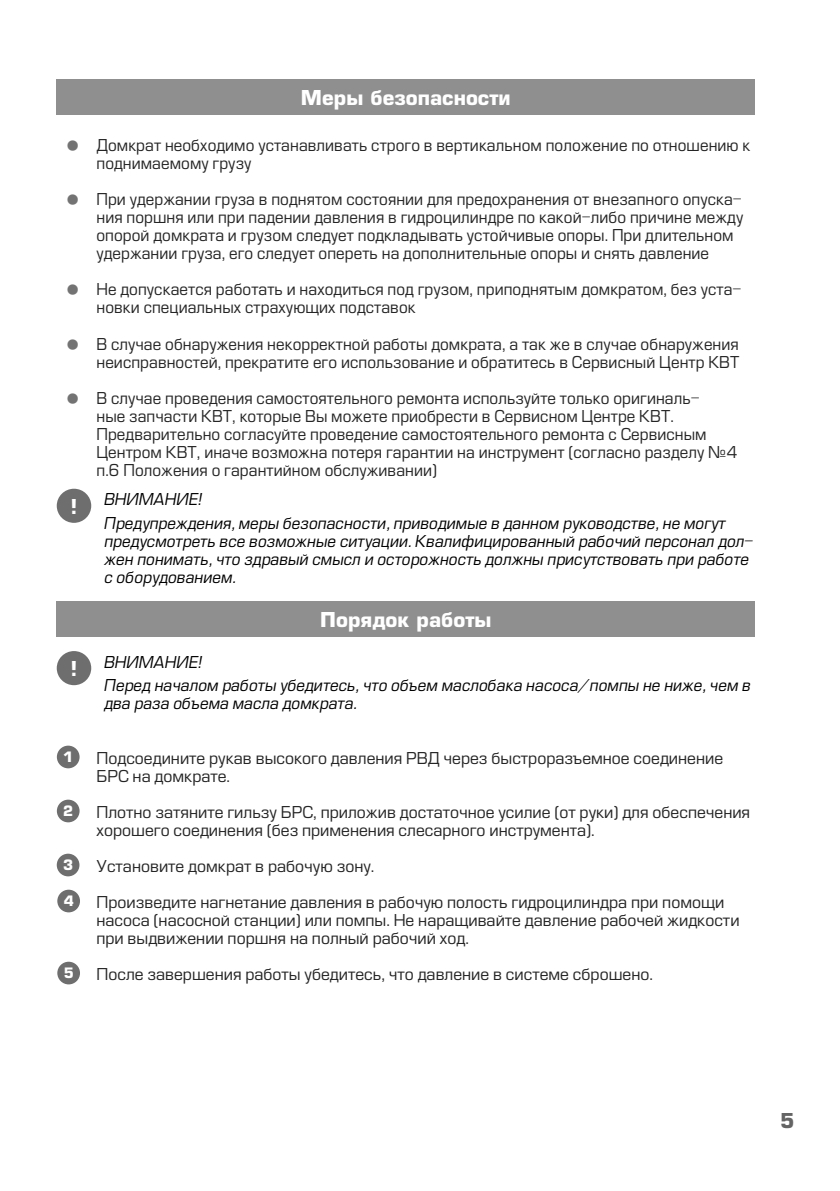
<style>
.page{position:relative;width:840px;height:1191px;background:#fff}
.page>*{position:absolute;margin:0;border:0;box-sizing:border-box;transform-origin:0 0}
.КВТ_Заголовок{font:700 20px "Europe";color:#fff}
.Основной{font:700 20px "Europe";color:#fff}
.t1{font:700 20px "Europe";color:#646464}
.КВТ_маркировочный_сп{font:16px/18px "Europe";letter-spacing:.005em;color:#252525}
.КВТ_маркировочный_сп-2{font:italic 16px/18px "Europe";letter-spacing:.005em;color:#000}
.Круг{font:700 14px "Europe";color:#fff}
.s1{font-size:48px;color:#737373}
</style>
<div class="page">
<div style="left:57px;top:79px;width:697px;height:36px;background:#8f8f8f"></div>
<div style="left:57px;top:489px;width:34px;height:34px;background:#6e6e6e;border-radius:50%"></div>
<div style="left:57px;top:651px;width:34px;height:34px;background:#6e6e6e;border-radius:50%"></div>
<div style="left:57px;top:601px;width:697px;height:36px;background:#8f8f8f"></div>
<div style="left:57px;top:745px;width:22px;height:23px;background:#6e6e6e;border-radius:50%"></div>
<div style="left:57px;top:799px;width:22px;height:23px;background:#6e6e6e;border-radius:50%"></div>
<div style="left:57px;top:853px;width:22px;height:23px;background:#6e6e6e;border-radius:50%"></div>
<div style="left:57px;top:889px;width:23px;height:23px;background:#6e6e6e;border-radius:50%"></div>
<div style="left:57px;top:961px;width:23px;height:23px;background:#6e6e6e;border-radius:50%"></div>
<p class="КВТ_Заголовок" style="left:301px;top:86px;width:211px">Меры безопасности</p>
<p class="КВТ_маркировочный_сп" style="left:96px;top:137px;width:655px;text-indent:-40px"><span class="s1">•</span> Домкрат необходимо устанавливать строго в вертикальном положение по отношению к поднимаемому грузу</p>
<p class="КВТ_маркировочный_сп" style="left:96px;top:191px;width:648px;text-indent:-40px"><span class="s1">•</span> При удержании груза в поднятом состоянии для предохранения от внезапного опуска&shy;ния поршня или при падении давления в гидроцилиндре по какой-либо причине между опорой домкрата и грузом следует подкладывать устойчивые опоры. При длительном удержании груза, его следует опереть на дополнительные опоры и снять давление</p>
<p class="КВТ_маркировочный_сп" style="left:96px;top:281px;width:646px;text-indent:-40px"><span class="s1">•</span> Не допускается работать и находиться под грузом, приподнятым домкратом, без уста&shy;новки специальных страхующих подставок</p>
<p class="КВТ_маркировочный_сп" style="left:57px;top:335px;width:683px;text-align:right"><span class="s1">•</span> В случае обнаружения некорректной работы домкрата, а так же в случае обнаружения неисправностей, прекратите его использование и обратитесь в Сервисный Центр КВТ</p>
<p class="КВТ_маркировочный_сп" style="left:96px;top:389px;width:642px;text-indent:-40px"><span class="s1">•</span> В случае проведения самостоятельного ремонта используйте только оригиналь-<br>ные запчасти КВТ, которые Вы можете приобрести в Сервисном Центре КВТ.<br>Предварительно согласуйте проведение самостоятельного ремонта с Сервисным Центром КВТ, иначе возможна потеря гарантии на инструмент (согласно разделу №4 п.6 Положения о гарантийном обслуживании)</p>
<p class="Основной" style="left:70px;top:494px;width:8px">!</p>
<p class="Основной" style="left:70px;top:656px;width:8px">!</p>
<p class="КВТ_маркировочный_сп-2" style="left:104px;top:490px;width:99px">ВНИМАНИЕ!</p>
<p class="КВТ_маркировочный_сп-2" style="left:104px;top:514px;width:650px">Предупреждения, меры безопасности, приводимые в данном руководстве, не могут предусмотреть все возможные ситуации. Квалифицированный рабочий персонал дол&shy;жен понимать, что здравый смысл и осторожность должны присутствовать при работе с оборудованием.</p>
<p class="КВТ_Заголовок" style="left:320px;top:608px;width:173px">Порядок работы</p>
<p class="КВТ_маркировочный_сп-2" style="left:104px;top:653px;width:99px">ВНИМАНИЕ!</p>
<p class="КВТ_маркировочный_сп-2" style="left:104px;top:676px;width:647px">Перед началом работы убедитесь, что объем маслобака насоса/помпы не ниже, чем в два раза объема масла домкрата.</p>
<p class="Круг" style="left:63px;top:748px;width:12px">1</p>
<p class="КВТ_маркировочный_сп" style="left:96px;top:749px;width:628px;text-indent:-36px">1. Подсоедините рукав высокого давления РВД через быстроразъемное соединение<br>БРС на домкрате.</p>
<p class="КВТ_маркировочный_сп" style="left:96px;top:803px;width:654px;text-indent:-36px">2. Плотно затяните гильзу БРС, приложив достаточное усилие (от руки) для обеспечения хорошего соединения (без применения слесарного инструмента).</p>
<p class="КВТ_маркировочный_сп" style="left:60px;top:857px;width:315px">3. Установите домкрат в рабочую зону.</p>
<p class="КВТ_маркировочный_сп" style="left:96px;top:893px;width:644px;text-indent:-36px">4. Произведите нагнетание давления в рабочую полость гидроцилиндра при помощи насоса (насосной станции) или помпы. Не наращивайте давление рабочей жидкости при выдвижении поршня на полный рабочий ход.</p>
<p class="КВТ_маркировочный_сп" style="left:60px;top:965px;width:593px">5. После завершения работы убедитесь, что давление в системе сброшено.</p>
<p class="Круг" style="left:63px;top:802px;width:12px">2</p>
<p class="Круг" style="left:63px;top:856px;width:12px">3</p>
<p class="Круг" style="left:64px;top:892px;width:12px">4</p>
<p class="Круг" style="left:64px;top:964px;width:12px">5</p>
<p class="t1" style="left:779px;top:1108px;width:16px">5</p>
</div>
